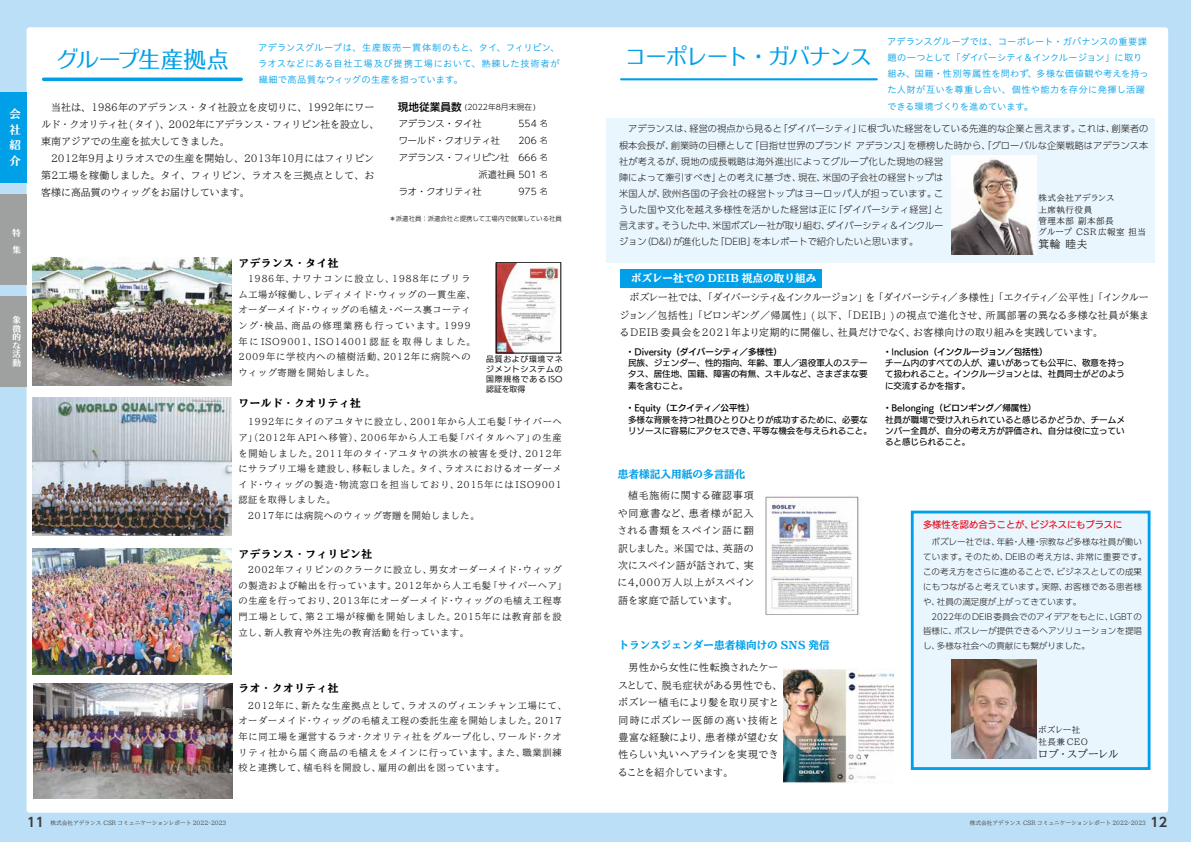
<style>
.page{position:relative;width:1191px;height:842px;background:#bbdff6}
.page>*{position:absolute;margin:0;border:0;box-sizing:border-box;transform-origin:0 0}
.t1{font:22.7px "UD Typos 510 Std";letter-spacing:-.05em;color:#00a0e9;scale:.95 1}
.t2{font:22.7px "UD Typos 510 Std";letter-spacing:-.015em;color:#00a0e9}
.t3{font:700 12.8px "UD Shin Go Pr 6 N De";color:#3e3a39}
.t4{font:11.3px/15.4px "UD Typos 515 Std";color:#fff;text-align:justify}
.t5{font:800 10.6px "TBUD Min Std";letter-spacing:.05em;color:#000}
.t6{font:800 10.6px "TBUD Min Std";color:#00a0e9}
.t7{font:800 10.6px "TBUD Min Std";color:#fff}
.t8{font:500 10.6px "TBUD Min Std";letter-spacing:-.05em;color:#1f1e1d}
.t9{font:500 9.9px/17.4px "TBUD Min Std";letter-spacing:.005em;color:#1f1e1d;text-align:justify}
.t10{font:500 9.2px/15.6px "TBUD Min Std";letter-spacing:.07em;color:#1f1e1d}
.t11{font:300 9.2px/16.1px "UD Shin Go Pr 6 N";color:#1f1e1d;text-align:right}
.t12{font:9.2px/16.1px "Hiragino UD Sans Std N W3";letter-spacing:.025em;color:#00a0e9;text-align:justify}
.t13{font:300 9.2px/17px "UD Shin Go Pr 6 N";color:#000}
.t14{font:500 9.2px "TBUD Min Std";letter-spacing:.1em;color:#1f1e1d}
.t15{font:500 9.2px "TBUD Min Std";letter-spacing:.095em;color:#1f1e1d}
.t16{font:9.2px "UD Kakugo Large Pr 6 N M";color:#e60012}
.t17{font:8.5px/11.3px "UD Kakugo Large Pr 6 N M";letter-spacing:.005em;color:#000;text-align:justify}
.t18{font:300 8.5px/14.9px "UD Shin Go Pr 6 N";letter-spacing:.005em;color:#1f1e1d}
.t19{font:8.5px "UD Kakugo Large Pr 6 N DB";color:#000}
.t20{font:500 8.5px/11.3px "TBUD Min Std";letter-spacing:.06em;color:#1f1e1d}
.t21{font:8.5px/8.5px "UD Typos 515 Std";color:#fff}
.t22{font:7.8px/9.9px "UD Kakugo Large Pr 6 N M";letter-spacing:.1em;color:#1f1e1d;text-align:justify}
.t23{font:300 7.8px "UD Shin Go Pr 6 N";color:#000}
.t24{font:300 6.4px "UD Shin Go Pr 6 N";color:#000}
.t25{font:500 5.7px "TBUD Min Std";color:#3e3a39}
.s1{font-family:"UD Kakugo Large Pr 6 N DB";font-weight:400;font-size:10.6px}
.s2{font-size:7.8px}
.s3{font-family:"UD Kakugo Large Pr 6 N M"}
</style>
<div class="page">
<div style="left:27px;top:27px;width:1141px;height:786px;background:#fff"></div>
<div style="left:0;top:93px;width:27px;height:90px;background:#00a0e9"></div>
<div style="left:0;top:195px;width:27px;height:90px;background:#9fa0a0"></div>
<div style="left:0;top:296px;width:27px;height:91px;background:#9fa0a0"></div>
<img style="left:765px;top:495px;width:95px;height:121px">
<img style="left:783px;top:668px;width:110px;height:116px">
<img style="left:33px;top:257px;width:198px;height:129px">
<img style="left:33px;top:397px;width:198px;height:139px">
<img style="left:495px;top:262px;width:64px;height:91px">
<div style="left:496px;top:262px;width:65px;height:91px;border:1px solid #000"></div>
<img style="left:33px;top:549px;width:198px;height:125px">
<img style="left:34px;top:683px;width:198px;height:115px">
<hr style="left:44px;top:78px;width:197px;height:3px;background:#00a0e9">
<hr style="left:621px;top:78px;width:255px;height:2px;background:#00a0e9">
<div style="left:620px;top:270px;width:201px;height:18px;background:#00a0e9"></div>
<div style="left:910px;top:511px;width:240px;height:259px;background:#eaf6fd;border:3px solid #00a0e9"></div>
<img style="left:951px;top:659px;width:85px;height:99px">
<div style="left:606px;top:118px;width:548px;height:144px;background:#eaf6fd"></div>
<img style="left:951px;top:156px;width:85px;height:99px">
<p class="t4" style="left:10px;top:106px;width:13px">会社紹介</p>
<p class="t21" style="left:12px;top:224px;width:10px;line-height:17px">特集</p>
<p class="t21" style="left:12px;top:315px;width:10px;text-align:justify">象徴的な活動</p>
<h1 class="t2" style="left:56px;top:40px;width:175px">グループ生産拠点</h1>
<p class="t12" style="left:258px;top:39px;width:303px">アデランスグループは、生産販売一貫体制のもと、タイ、フィリピン、ラオスなどにある自社工場及び提携工場において、熟練した技術者が繊細で高品質なウィッグの生産を担っています。</p>
<h1 class="t1" style="left:625px;top:37px;width:261px">コーポレート・ガバナンス</h1>
<p class="t12" style="left:887px;top:33px;width:263px;text-align:left">アデランスグループでは、コーポレート・ガバナンスの重要課題の一つとして「ダイバーシティ＆インクルージョン」に取り組み、国籍・性別等属性を問わず、多様な価値観や考えを持った人財が互いを尊重し合い、個性や能力を存分に発揮し活躍できる環境づくりを進めています。</p>
<p class="t23" style="left:398px;top:101px;width:140px"><span class="s1">現地従業員数</span> (2022年8月末現在)</p>
<p class="t9" style="left:41px;top:98px;width:339px;line-height:17px;text-align:left;text-indent:10px">当社は、1986年のアデランス・タイ社設立を皮切りに、1992年にワールド・クオリティ社 (タイ)、2002年にアデランス・フィリピン社を設立し、東南アジアでの生産を拡大してきました。</p>
<p class="t9" style="left:41px;top:149px;width:334px;line-height:17px;text-indent:10px">2012年9月よりラオスでの生産を開始し、2013年10月にはフィリピン第2工場を稼働しました。タイ、フィリピン、ラオスを三拠点として、お客様に高品質のウィッグをお届けしています。</p>
<p class="t13" style="left:399px;top:114px;width:112px">アデランス・タイ社<br>ワールド・クオリティ社　アデランス・フィリピン社</p>
<p class="t13" style="left:399px;top:182px;width:84px">ラオ・クオリティ社</p>
<p class="t13" style="left:478px;top:114px;width:71px;text-align:right">554 <span class="s2">名<br></span>206 <span class="s2">名<br></span>666 <span class="s2">名<br></span>派遣社員 501 <span class="s2">名<br></span>975 <span class="s2">名</span></p>
<p class="t11" style="left:619px;top:121px;width:531px">アデランスは、経営の視点から見ると「ダイバーシティ」に根づいた経営をしている先進的な企業と言えます。これは、創業者の根本会長が、創業時の目標として「目指せ世界のブランドアデランス」を標榜した時から、「グローバルな企業戦略はアデランス本</p>
<p class="t11" style="left:619px;top:153px;width:326px;text-align:justify">社が考えるが、現地の成長戦略は海外進出によってグループ化した現地の経営陣によって牽引すべき」との考えに基づき、現在、米国の子会社の経営トップは米国人が、欧州各国の子会社の経営トップはヨーロッパ人が担っています。こうした国や文化を越え多様性を活かした経営は正に「ダイバーシティ経営」と言えます。そうした中、米国ボズレー社が取り組む、ダイバーシティ＆インクルージョン（D&amp;I）が進化した「DEIB」を本レポートで紹介したいと思います。</p>
<p class="t20" style="left:1038px;top:192px;width:109px">株式会社アデランス<br>上席執行役員<br>管理本部 副本部長<br>グループ CSR 広報室 担当</p>
<p class="t8" style="left:1038px;top:236px;width:50px">箕輪 睦夫</p>
<p class="t24" style="left:389px;top:213px;width:174px">＊派遣社員：派遣会社と提携して工場内で就業している社員</p>
<p class="t5" style="left:238px;top:255px;width:101px">アデランス・タイ社</p>
<p class="t10" style="left:238px;top:271px;width:239px;text-indent:9px">1986年、ナワナコンに設立し、1988年にブリラム工場が稼働し、レディメイド・ウィッグの一貫生産、オーダーメイド・ウィッグの毛植え・ベース裏コーティング・検品、商品の修理業務も行っています。1999年に ISO9001、ISO14001 認証を取得しました。<br>2009年に学校内への植樹活動、2012年に病院へのウィッグ寄贈を開始しました。</p>
<p class="t5" style="left:238px;top:394px;width:124px">ワールド・クオリティ社</p>
<p class="t10" style="left:248px;top:414px;width:316px">1992年にタイのアユタヤに設立し、2001年から人工毛髪「サイバーヘ</p>
<p class="t14" style="left:238px;top:430px;width:325px">ア」（2012年 API へ移管）、2006年から人工毛髪「バイタルヘア」の生産</p>
<p class="t10" style="left:238px;top:445px;width:325px">を開始しました。2011年のタイ・アユタヤの洪水の被害を受け、2012年</p>
<p class="t10" style="left:238px;top:461px;width:325px">にサラブリ工場を建設し、移転しました。タイ、ラオスにおけるオーダーメ</p>
<p class="t15" style="left:238px;top:477px;width:325px">イド・ウィッグの製造・物流窓口を担当しており、2015年には ISO9001</p>
<p class="t10" style="left:238px;top:492px;width:99px">認証を取得しました。</p>
<p class="t10" style="left:248px;top:507px;width:233px">2017年には病院へのウィッグ寄贈を開始しました。</p>
<p class="t5" style="left:238px;top:546px;width:135px">アデランス・フィリピン社</p>
<p class="t10" style="left:238px;top:562px;width:330px;text-indent:9px">2002年フィリピンのクラークに設立し、男女オーダーメイド・ウィッグの製造および輸出を行っています。2012年から人工毛髪「サイバーヘア」の生産を行っており、2013年にオーダーメイド・ウィッグの毛植え工程専門工場として、第２工場が稼働を開始しました。2015年には教育部を設立し、新人教育や外注先の教育活動を行っています。</p>
<p class="t22" style="left:486px;top:355px;width:78px">品質および環境マネジメントシステムの国際規格である ISO認証を取得</p>
<p class="t5" style="left:238px;top:680px;width:101px">ラオ・クオリティ社</p>
<p class="t10" style="left:238px;top:697px;width:330px;text-indent:9px">2012年に、新たな生産拠点として、ラオスのヴィエンチャン工場にて、オーダーメイド・ウィッグの毛植え工程の委託生産を開始しました。2017年に同工場を運営するラオ・クオリティ社をグループ化し、ワールド・クオリティ社から届く商品の毛植えをメインに行っています。また、職業訓練校と連携して、植毛科を開設し、雇用の創出を図っています。</p>
<p class="t7" style="left:630px;top:270px;width:187px">ボズレー社での DEIB 視点の取り組み</p>
<p class="t9" style="left:619px;top:289px;width:531px;text-indent:10px">ボズレー社では、「ダイバーシティ＆インクルージョン」を「ダイバーシティ／多様性」「エクイティ／公平性」「インクルージョン／包括性」「ビロンギング／帰属性」( 以下、「DEIB」)の視点で進化させ、所属部署の異なる多様な社員が集まるDEIB 委員会を2021年より定期的に開催し、社員だけでなく、お客様向けの取り組みを実践しています。</p>
<p class="t19" style="left:626px;top:347px;width:158px"><span class="s3">・</span>Diversity（ダイバーシティ／多様性）</p>
<p class="t17" style="left:628px;top:357px;width:241px">民族、ジェンダー、性的指向、年齢、軍人／退役軍人のステータス、居住地、国籍、障害の有無、スキルなど、さまざまな要素を含むこと。</p>
<p class="t19" style="left:626px;top:403px;width:130px"><span class="s3">・</span>Equity（エクイティ／公平性）</p>
<p class="t17" style="left:628px;top:414px;width:245px">多様な背景を持つ社員ひとりひとりが成功するために、必要なリソースに容易にアクセスでき、平等な機会を与えられること。</p>
<p class="t19" style="left:883px;top:347px;width:166px"><span class="s3">・I</span>nclusion（インクルージョン／包括性）</p>
<p class="t17" style="left:885px;top:357px;width:241px">チーム内のすべての人が、違いがあっても公平に、敬意を持って扱われること。インクルージョンとは、社員同士がどのように交流するかを指す。</p>
<p class="t19" style="left:883px;top:403px;width:155px"><span class="s3">・</span>Belonging（ビロンギング／帰属性）</p>
<p class="t17" style="left:885px;top:414px;width:241px">社員が職場で受け入れられていると感じるかどうか、チームメンバー全員が、自分の考え方が評価され、自分は役に立っていると感じられること。</p>
<p class="t6" style="left:618px;top:465px;width:129px">患者様記入用紙の多言語化</p>
<p class="t9" style="left:617px;top:487px;width:138px;text-indent:11px">植毛施術に関する確認事項や同意書など、患者様が記入される書類をスペイン語に翻訳しました。米国では、英語の次にスペイン語が話されて、実に4,000万人以上がスペイン語を家庭で話しています。</p>
<p class="t6" style="left:618px;top:637px;width:213px">トランスジェンダー患者様向けの SNS 発信</p>
<p class="t9" style="left:618px;top:659px;width:166px;text-align:left;text-indent:11px">男性から女性に性転換されたケースとして、脱毛症状がある男性でも、ボズレー植毛により髪を取り戻すと同時にボズレー医師の高い技術と豊富な経験により、患者様が望む女性らしい丸いヘアラインを実現できることを紹介しています。</p>
<p class="t16" style="left:923px;top:519px;width:201px">多様性を認め合うことが、ビジネスにもプラスに</p>
<p class="t18" style="left:923px;top:534px;width:225px;text-indent:9px">ボズレー社では、年齢・人種・宗教など多様な社員が働いています。そのため、DEIBの考え方は、非常に重要です。この考え方をさらに進めることで、ビジネスとしての成果にもつながると考えています。実際、お客様である患者様や、社員の満足度が上がってきています。</p>
<p class="t18" style="left:923px;top:608px;width:220px;text-align:justify;text-indent:9px">2022年のDEIB委員会でのアイデアをもとに、LGBTの皆様に、ボスレーが提供できるヘアソリューションを提唱し、多様な社会への貢献にも繋がりました。</p>
<p class="t20" style="left:1038px;top:724px;width:51px">ボズレー社社長兼CEO</p>
<p class="t8" style="left:1038px;top:745px;width:82px">ロブ・スプーレル</p>
<h2 class="t3" style="left:27px;top:811px;width:18px">11</h2>
<p class="t25" style="left:50px;top:818px;width:178px">株式会社アデランス CSR コミュニケーションレポート 2022-2023</p>
<p class="t25" style="left:970px;top:818px;width:178px">株式会社アデランス CSR コミュニケーションレポート 2022-2023</p>
<h2 class="t3" style="left:1150px;top:811px;width:18px">12</h2>
</div>
